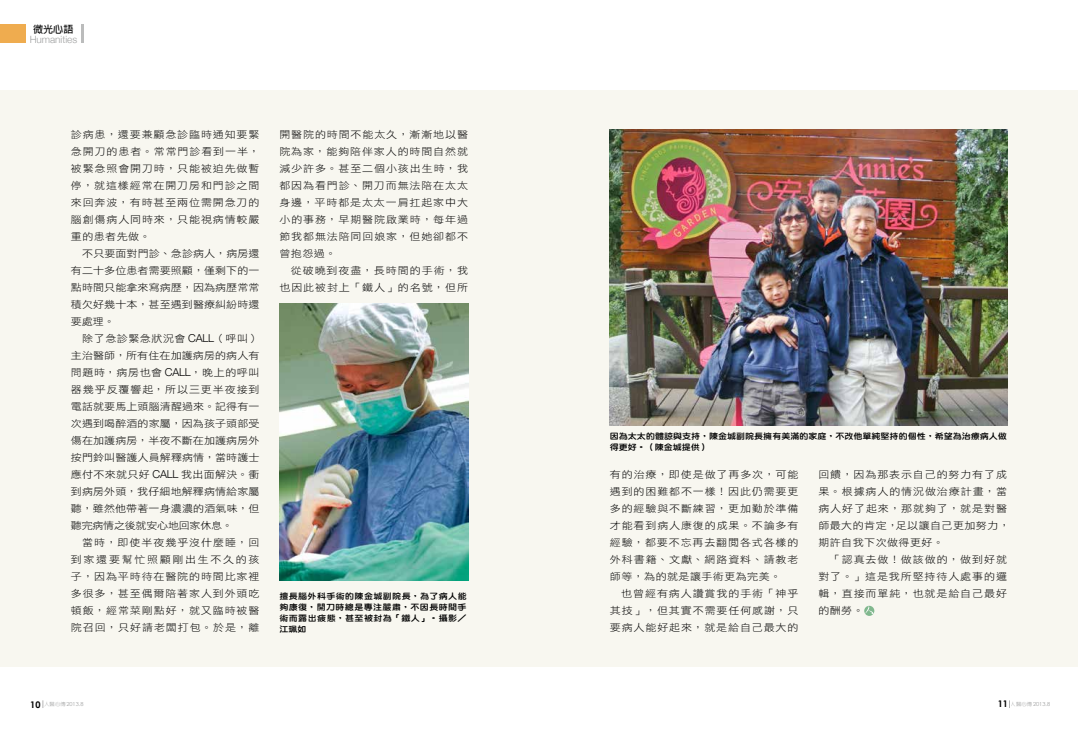
<style>
.page{position:relative;width:1078px;height:738px;background:#fff}
.page>*{position:absolute;margin:0;border:0;box-sizing:border-box;transform-origin:0 0}
.t1{font:300 10px "Helvetica Neue";color:#9fa0a0}
.t2{font:700 10px "Lin Gothic";color:#000}
.t3{font:9.9px/17px "DF Hei Std W3";letter-spacing:.08em;color:#000;text-align:justify;scale:1.11 1}
.t4{font:8.1px/11px "DF Yuan Std W8";color:#000;text-align:justify;scale:1.11 1}
.t5{font:5.6px "Century Gothic";color:#9fa0a0}
.s1{font-family:"Helvetica Neue";font-weight:300;font-size:10.9px}
.s2{font-weight:700;font-size:9.1px;color:#000}
.s3{font-family:"Lin Gothic";font-weight:300;font-size:5.1px}
</style>
<div class="page">
<div style="left:0;top:90px;width:1077px;height:576px;background:#f8f7f0"></div>
<div style="left:0;top:24px;width:26px;height:19px;background:#efac4f"></div>
<svg style="left:82px;top:24px;width:2px;height:19px"></svg>
<div style="left:864px;top:605px;width:10px;height:10px;background:#81b88e;border-radius:50%"></div>
<svg style="left:864px;top:605px;width:9px;height:9px"></svg>
<img style="left:609px;top:129px;width:397px;height:296px">
<img style="left:279px;top:303px;width:189px;height:277px">
<p class="t2" style="left:33px;top:24px;width:41px">微光心語</p>
<p class="t1" style="left:29px;top:32px;width:49px">Humanities</p>
<p class="t3" style="left:71px;top:125px;width:171px">診病患，還要兼顧急診臨時通知要緊急開刀的患者。常常門診看到一半，被緊急照會開刀時，只能被迫先做暫停，就這樣經常在開刀房和門診之間來回奔波，有時甚至兩位需開急刀的腦創傷病人同時來，只能視病情較嚴重的患者先做。</p>
<p class="t3" style="left:71px;top:244px;width:171px;text-indent:11px">不只要面對門診、急診病人，病房還有二十多位患者需要照顧，僅剩下的一點時間只能拿來寫病歷，因為病歷常常積欠好幾十本，甚至遇到醫療糾紛時還要處理。</p>
<p class="t3" style="left:71px;top:329px;width:171px;text-indent:11px">除了急診緊急狀況會 <span class="s1">CALL</span>（呼叫）主治醫師，所有住在加護病房的病人有問題時，病房也會 <span class="s1">CALL</span>，晚上的呼叫器幾乎反覆響起，所以三更半夜接到電話就要馬上頭腦清醒過來。記得有一次遇到喝醉酒的家屬，因為孩子頭部受傷在加護病房，半夜不斷在加護病房外按門鈴叫醫護人員解釋病情，當時護士應付不來就只好 <span class="s1">CALL</span> 我出面解決。衝到病房外頭，我仔細地解釋病情給家屬聽，雖然他帶著一身濃濃的酒氣味，但聽完病情之後就安心地回家休息。</p>
<p class="t3" style="left:71px;top:533px;width:171px;text-indent:11px">當時，即使半夜幾乎沒什麼睡，回到家還要幫忙照顧剛出生不久的孩子，因為平時待在醫院的時間比家裡多很多，甚至偶爾陪著家人到外頭吃頓飯，經常菜剛點好，就又臨時被醫院召回，只好請老闆打包。於是，離</p>
<p class="t3" style="left:279px;top:125px;width:171px">開醫院的時間不能太久，漸漸地以醫院為家，能夠陪伴家人的時間自然就減少許多。甚至二個小孩出生時，我都因為看門診、開刀而無法陪在太太身邊，平時都是太太一肩扛起家中大小的事務，早期醫院啟業時，每年過節我都無法陪同回娘家，但她卻都不曾抱怨過。</p>
<p class="t3" style="left:279px;top:261px;width:171px;text-align:right">從破曉到夜盡，長時間的手術，我也因此被封上「鐵人」的名號，但所</p>
<p class="t4" style="left:279px;top:589px;width:170px">擅長腦外科手術的陳金城副院長，為了病人能夠康復，開刀時總是專注嚴肅，不因長時間手術而露出疲態，甚至被封為「鐵人」。攝影／江珮如</p>
<p class="t4" style="left:609px;top:430px;width:359px">因為太太的體諒與支持，陳金城副院長擁有美滿的家庭，不改他單純堅持的個性，希望為治療病人做得更好。（陳金城提供）</p>
<p class="t3" style="left:609px;top:465px;width:171px">有的治療，即使是做了再多次，可能遇到的困難都不一樣！因此仍需要更多的經驗與不斷練習，更加勤於準備才能看到病人康復的成果。不論多有經驗，都要不忘再去翻閱各式各樣的外科書籍、文獻、網路資料、請教老師等，為的就是讓手術更為完美。</p>
<p class="t3" style="left:609px;top:584px;width:171px;text-indent:11px">也曾經有病人讚賞我的手術「神乎其技」，但其實不需要任何感謝，只要病人能好起來，就是給自己最大的</p>
<p class="t3" style="left:818px;top:465px;width:174px;text-align:left">回饋，因為那表示自己的努力有了成果。根據病人的情況做治療計畫，當病人好了起來，那就夠了，就是對醫師最大的肯定，足以讓自己更加努力，期許自我下次做得更好。</p>
<p class="t3" style="left:818px;top:550px;width:171px;text-indent:11px">「認真去做！做該做的，做到好就對了。」這是我所堅持待人處事的邏輯，直接而單純，也就是給自己最好的酬勞。</p>
<p class="t5" style="left:30px;top:700px;width:55px"><span class="s2">10</span> <span class="s3">人醫心傳</span>2013.8</p>
<p class="t5" style="left:997px;top:700px;width:54px"><span class="s2">11</span> <span class="s3">人醫心傳</span>2013.8</p>
</div>
